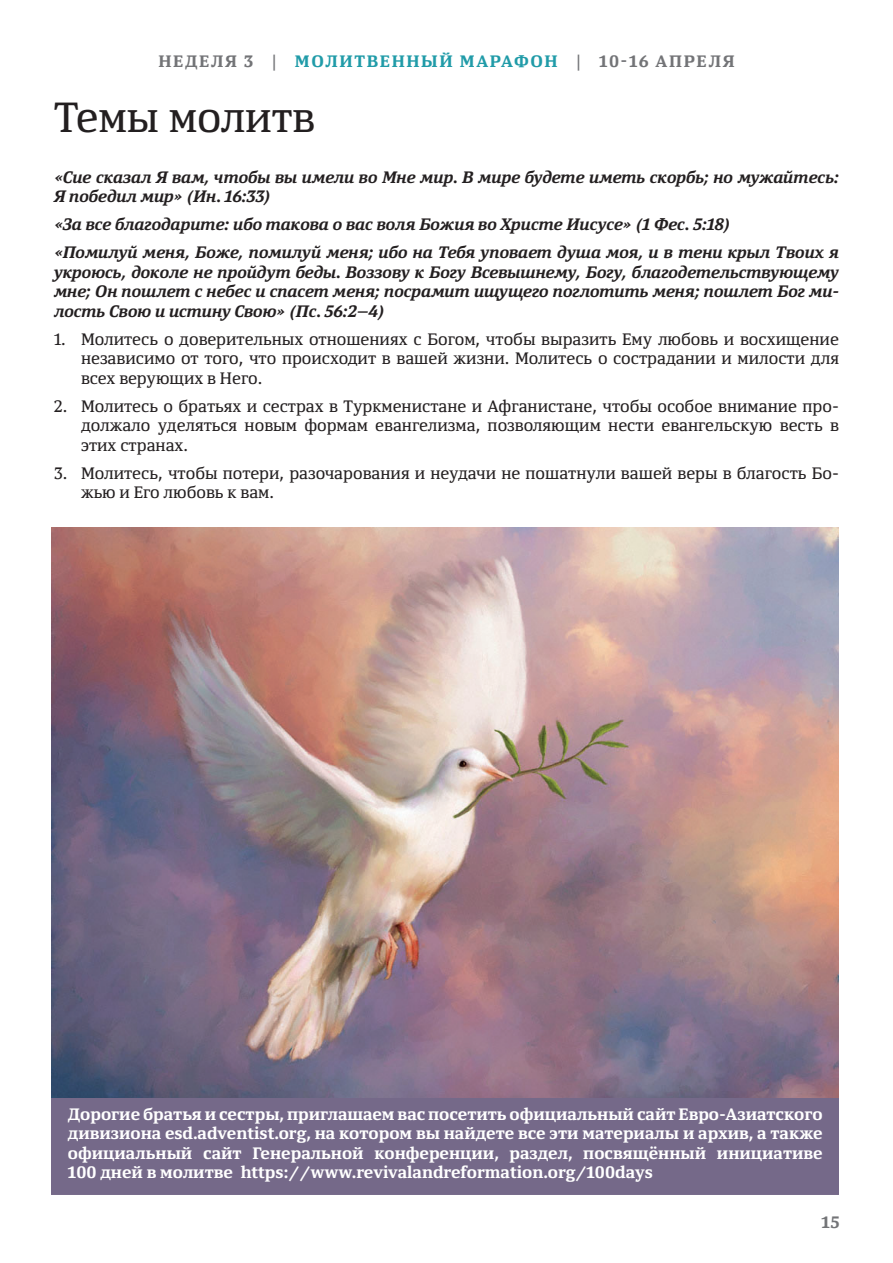
<style>
.page{position:relative;width:893px;height:1263px;background:#fff}
.page>*{position:absolute;margin:0;border:0;box-sizing:border-box;transform-origin:0 0}
.t1{font:42px "Yefimov Serif";color:#231f20}
.t2{font:16.5px/19.5px "Yefimov Serif";color:#231f20;text-align:justify}
.t3{font:italic 700 16.5px/19.5px "Yefimov Serif";color:#231f20}
.t4{font:700 16.5px/19.5px "Yefimov Serif";color:#fff;text-align:justify}
.t5{font:700 16.5px "Yefimov Serif";letter-spacing:.1em;color:#737477}
.s1{color:#209ba8}
</style>
<div class="page">
<div style="left:51px;top:1089px;width:788px;height:106px;background:#756989"></div>
<img style="left:52px;top:527px;width:786px;height:570px">
<p class="t5" style="left:158px;top:50px;width:578px">НЕДЕЛЯ 3 | <span class="s1">МОЛИТВЕННЫЙ МАРАФОН</span> | 10-16 АПРЕЛЯ</p>
<h1 class="t1" style="left:54px;top:91px;width:263px">Темы молитв</h1>
<p class="t3" style="left:54px;top:167px;width:786px">«Сие сказал Я вам, чтобы вы имели во Мне мир. В мире будете иметь скорбь; но мужайтесь:<br>Я победил мир» (Ин. 16:33)</p>
<p class="t3" style="left:54px;top:210px;width:786px;line-height:28px">«За все благодарите: ибо такова о вас воля Божия во Христе Иисусе» (1 Фес. 5:18)<br>«Помилуй меня, Боже, помилуй меня; ибо на Тебя уповает душа моя, и в тени крыл Твоих я</p>
<p class="t3" style="left:54px;top:262px;width:786px;text-align:justify">укроюсь, доколе не пройдут беды. Воззову к Богу Всевышнему, Богу, благодетельствующему мне; Он пошлет с небес и спасет меня; посрамит ищущего поглотить меня; пошлет Бог ми&shy;лость Свою и истину Свою» (Пс. 56:2–4)</p>
<p class="t2" style="left:81px;top:329px;width:759px;text-indent:-27px">1. Молитесь о доверительных отношениях с Богом, чтобы выразить Ему любовь и восхищение независимо от того, что происходит в вашей жизни. Молитесь о сострадании и милости для всех верующих в Него.</p>
<p class="t2" style="left:81px;top:396px;width:759px;text-indent:-27px">2. Молитесь о братьях и сестрах в Туркменистане и Афганистане, чтобы особое внимание про&shy;должало уделяться новым формам евангелизма, позволяющим нести евангельскую весть в этих странах.</p>
<p class="t2" style="left:81px;top:463px;width:759px;text-indent:-27px">3. Молитесь, чтобы потери, разочарования и неудачи не пошатнули вашей веры в благость Бо&shy;жью и Его любовь к вам.</p>
<p class="t4" style="left:68px;top:1104px;width:756px">Дорогие братья и сестры, приглашаем вас посетить официальный сайт Евро-Азиатского дивизиона esd.adventist.org, на котором вы найдете все эти материалы и архив, а также официальный сайт Генеральной конференции, раздел, посвящённый инициативе 100 дней в молитве https://www.revivalandreformation.org/100days</p>
<p class="t5" style="left:822px;top:1211px;width:20px">15</p>
</div>
